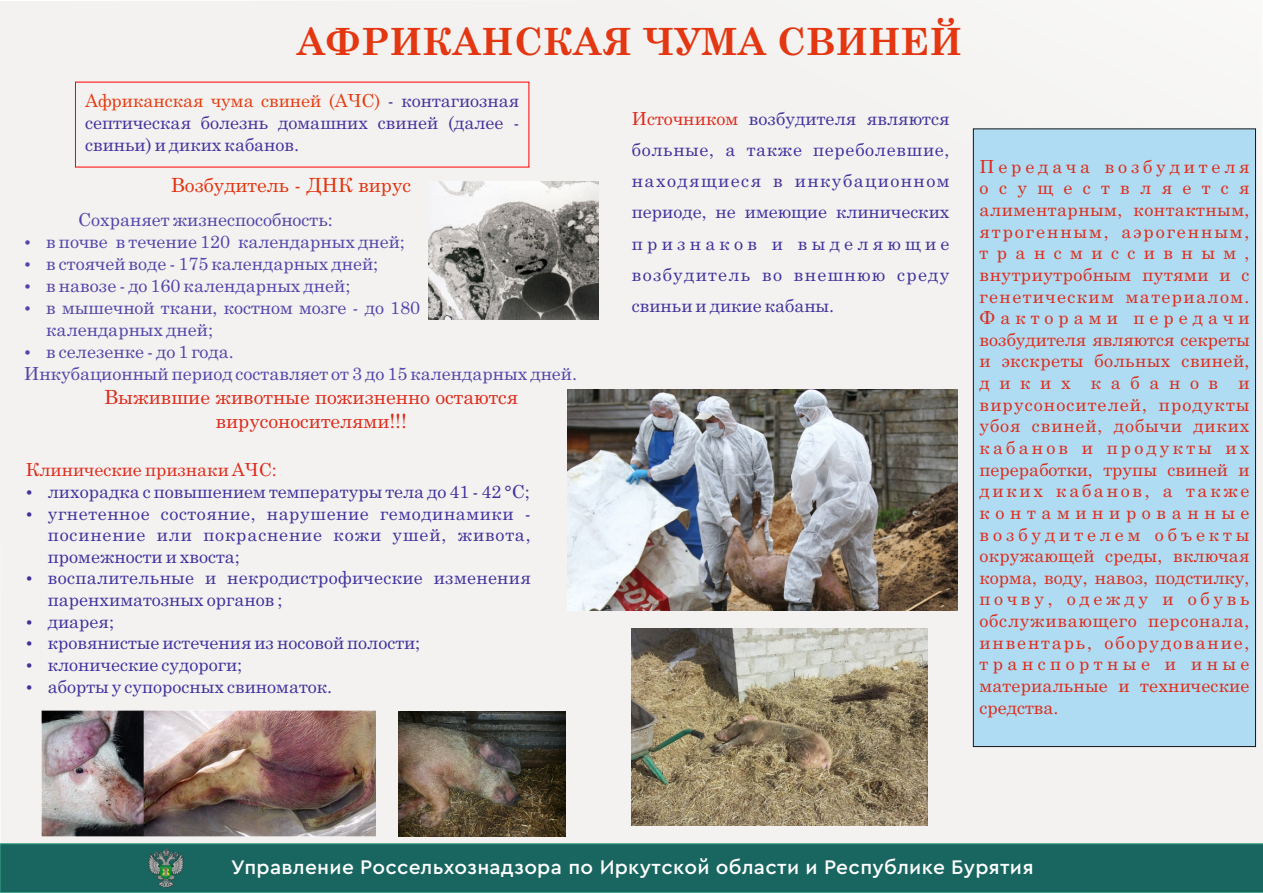
<style>
.page{position:relative;width:1263px;height:893px;background:#fff}
.page>*{position:absolute;margin:0;border:0;box-sizing:border-box;transform-origin:0 0}
.t1{font:700 37.5px "Century Schoolbook";color:#e33611}
.t2{font:500 20.55px "Cera Pro";letter-spacing:.015em;color:#fff}
.t3{font:19.5px/23.4px "Century Schoolbook";color:#dd2b1c;text-align:center}
.t4{font:19.5px "Century Schoolbook";color:#e23310}
.t5{font:18px/21.6px "Century Schoolbook";letter-spacing:.01em;color:#dd2b1c;text-align:justify}
.t6{font:18px/21.6px "Century Schoolbook";color:#40319d}
.t7{font:18px "Century Schoolbook";color:#5345a9}
.t8{font:18px/21.6px "Century Schoolbook";color:#43319d;text-align:justify}
.s1{color:#e53b10}
.s2{color:#dd2b1c}
</style>
<div class="page">
<div style="left:0;top:0;width:1263px;height:843px;background:#f3f2f0"></div>
<div style="left:0;top:843px;width:1263px;height:50px;background:#196661"></div>
<img style="left:398px;top:711px;width:168px;height:126px">
<div style="left:973px;top:129px;width:283px;height:618px;background:#afdcf2"></div>
<img style="left:148px;top:848px;width:36px;height:39px">
<img style="left:429px;top:182px;width:170px;height:137px">
<img style="left:42px;top:710px;width:333px;height:127px">
<img style="left:568px;top:390px;width:389px;height:220px">
<img style="left:632px;top:628px;width:295px;height:197px">
<svg style="left:26px;top:241px;width:4px;height:4px"></svg>
<svg style="left:26px;top:262px;width:4px;height:5px"></svg>
<svg style="left:26px;top:284px;width:4px;height:5px"></svg>
<svg style="left:26px;top:306px;width:4px;height:5px"></svg>
<svg style="left:26px;top:350px;width:4px;height:5px"></svg>
<svg style="left:27px;top:490px;width:5px;height:5px"></svg>
<svg style="left:27px;top:512px;width:5px;height:4px"></svg>
<svg style="left:27px;top:577px;width:5px;height:4px"></svg>
<svg style="left:27px;top:620px;width:5px;height:4px"></svg>
<svg style="left:27px;top:641px;width:5px;height:5px"></svg>
<svg style="left:27px;top:663px;width:5px;height:5px"></svg>
<svg style="left:27px;top:685px;width:5px;height:4px"></svg>
<h1 class="t1" style="left:297px;top:28px;width:667px">АФРИКАНСКАЯ ЧУМА СВИНЕЙ</h1>
<p class="t8" style="left:85px;top:92px;width:436px"><span class="s1">Африканская чума свиней (АЧС)</span> - контагиозная септическая болезнь домашних свиней (далее - свиньи) и диких кабанов.</p>
<p class="t4" style="left:171px;top:178px;width:242px">Возбудитель - ДНК вирус</p>
<p class="t7" style="left:78px;top:213px;width:256px">Сохраняет жизнеспособность:</p>
<p class="t7" style="left:46px;top:235px;width:360px">в почве в течение 120 календарных дней;</p>
<p class="t7" style="left:46px;top:257px;width:333px">в стоячей воде - 175 календарных дней;</p>
<p class="t7" style="left:46px;top:279px;width:306px">в навозе - до 160 календарных дней;</p>
<p class="t7" style="left:46px;top:301px;width:375px">в мышечной ткани, костном мозге - до 180</p>
<p class="t7" style="left:46px;top:323px;width:168px">календарных дней;</p>
<p class="t7" style="left:46px;top:345px;width:189px">в селезенке - до 1 года.</p>
<p class="t7" style="left:24px;top:367px;width:554px">Инкубационный период составляет от 3 до 15 календарных дней.</p>
<p class="t3" style="left:104px;top:387px;width:415px">Выжившие животные пожизненно остаются вирусоносителями!!!</p>
<p class="t5" style="left:26px;top:461px;width:252px">Клинические признаки АЧС:</p>
<p class="t6" style="left:48px;top:482px;width:484px">лихорадка с повышением температуры тела до 41 - 42 °C; угнетенное состояние, нарушение гемодинамики - посинение или покраснение кожи ушей, живота, промежности и хвоста;<br>воспалительные и некродистрофические изменения паренхиматозных органов ;<br>диарея;<br>кровянистые истечения из носовой полости; клонические судороги;<br>аборты у супоросных свиноматок.</p>
<p class="t6" style="left:632px;top:104px;width:319px;line-height:31.2px;text-align:justify"><span class="s2">Источником</span> возбудителя являются больные, а также переболевшие, находящиеся в инкубационном периоде, не имеющие клинических признаков и выделяющие возбудитель во внешнюю среду свиньи и дикие кабаны.</p>
<p class="t5" style="left:979px;top:157px;width:272px">Передача возбудителя осуществляется алиментарным, контактным, ятрогенным, аэрогенным, трансмиссивным, внутриутробным путями и с генетическим материалом.<br>Факторами передачи возбудителя являются секреты и экскреты больных свиней, диких кабанов и вирусоносителей, продукты убоя свиней, добычи диких кабанов и продукты их переработки, трупы свиней и диких кабанов, а также контаминированные возбудителем объекты окружающей среды, включая корма, воду, навоз, подстилку, почву, одежду и обувь обслуживающего персонала, инвентарь, оборудование, транспортные и иные материальные и технические средства.</p>
<p class="t2" style="left:231px;top:857px;width:804px">Управление Россельхознадзора по Иркутской области и Республике Бурятия</p>
</div>
